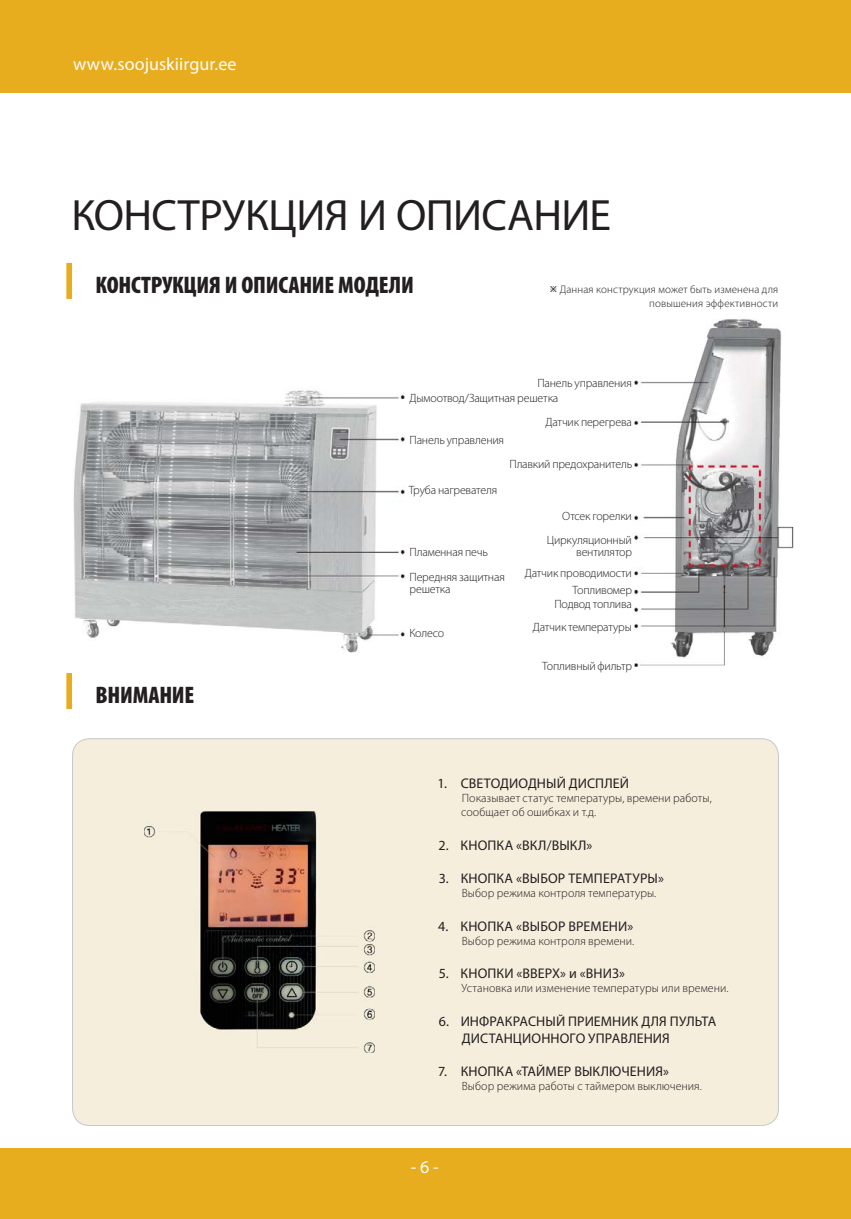
<style>
.page{position:relative;width:851px;height:1219px;background:#fff}
.page>*{position:absolute;margin:0;border:0;box-sizing:border-box;transform-origin:0 0}
.t1{font:44px "Myriad Pro";letter-spacing:-.015em;color:#231f20}
.t2{font:900 condensed 24px "Myriad Pro";letter-spacing:-.01em;color:#231f20}
.t3{font:18px "Myriad Pro";color:#fff}
.t4{font:14px/16.8px "Myriad Pro";letter-spacing:.005em;color:#231f20}
.t5{font:300 12px/24.6px "Myriad Pro";letter-spacing:-.01em;color:#231f20;text-align:right}
.t6{font:300 12px "Myriad Pro";letter-spacing:.01em;color:#231f20}
.t7{font:300 11px/13.2px "Myriad Pro";letter-spacing:.015em;color:#231f20;text-align:right}
</style>
<div class="page">
<div style="left:0;top:1148px;width:850px;height:71px;background:#e8ac1f"></div>
<div style="left:0;top:0;width:850px;height:92px;background:#e8ac1f"></div>
<div style="left:73px;top:739px;width:705px;height:386px;background:#f5eedd;border-radius:17px"></div>
<img style="left:73px;top:319px;width:721px;height:348px">
<img style="left:144px;top:811px;width:230px;height:242px">
<h3 class="t3" style="left:73px;top:57px;width:165px">www.soojuskiirgur.ee</h3>
<h1 class="t1" style="left:71px;top:199px;width:541px">КОНСТРУКЦИЯ И ОПИСАНИЕ</h1>
<h2 class="t2" style="left:95px;top:276px;width:320px">КОНСТРУКЦИЯ И ОПИСАНИЕ МОДЕЛИ</h2>
<p class="t7" style="left:559px;top:284px;width:220px">Данная конструкция может быть изменена для повышения эффективности</p>
<p class="t5" style="left:537px;top:372px;width:96px">Панель управления</p>
<p class="t5" style="left:545px;top:411px;width:88px">Датчик перегрева</p>
<p class="t5" style="left:509px;top:453px;width:124px">Плавкий предохранитель</p>
<p class="t5" style="left:409px;top:387px;width:150px">Дымоотвод/Защитная решетка</p>
<p class="t5" style="left:409px;top:429px;width:96px">Панель управления</p>
<p class="t5" style="left:408px;top:479px;width:90px">Труба нагревателя</p>
<h2 class="t2" style="left:95px;top:686px;width:100px">ВНИМАНИЕ</h2>
<p class="t5" style="left:409px;top:541px;width:97px;text-align:left">Пламенная печь<br>Передняя защитная</p>
<p class="t5" style="left:409px;top:578px;width:42px">решетка</p>
<p class="t5" style="left:409px;top:622px;width:36px">Колесо</p>
<p class="t5" style="left:546px;top:505px;width:87px;line-height:23.8px">Отсек горелки<br>Циркуляционный</p>
<p class="t5" style="left:524px;top:543px;width:109px;line-height:20.8px">вентилятор<br>Датчик проводимости</p>
<p class="t5" style="left:554px;top:584px;width:79px;line-height:14.8px">Топливомер<br>Подвод топлива</p>
<p class="t5" style="left:532px;top:615px;width:101px">Датчик температуры</p>
<p class="t5" style="left:542px;top:655px;width:91px">Топливный фильтр</p>
<p class="t4" style="left:437px;top:776px;width:193px">1. СВЕТОДИОДНЫЙ ДИСПЛЕЙ</p>
<p class="t5" style="left:461px;top:792px;width:252px;line-height:14px;text-align:left">Показывает статус температуры, времени работы, сообщает об ошибках и т.д.</p>
<p class="t4" style="left:438px;top:838px;width:156px">2. КНОПКА «ВКЛ/ВЫКЛ»</p>
<p class="t4" style="left:438px;top:871px;width:227px">3. КНОПКА «ВЫБОР ТЕМПЕРАТУРЫ»</p>
<p class="t6" style="left:462px;top:889px;width:196px">Выбор режима контроля температуры.</p>
<p class="t4" style="left:438px;top:919px;width:197px">4. КНОПКА «ВЫБОР ВРЕМЕНИ»</p>
<p class="t6" style="left:462px;top:936px;width:174px">Выбор режима контроля времени.</p>
<p class="t4" style="left:438px;top:967px;width:188px">5. КНОПКИ «ВВЕРХ» и «ВНИЗ»</p>
<p class="t5" style="left:461px;top:977px;width:268px">Установка или изменение температуры или времени.</p>
<p class="t4" style="left:461px;top:1014px;width:256px;text-indent:-23px">6. ИНФРАКРАСНЫЙ ПРИЕМНИК ДЛЯ ПУЛЬТА<br>ДИСТАНЦИОННОГО УПРАВЛЕНИЯ</p>
<p class="t4" style="left:438px;top:1065px;width:232px">7. КНОПКА «ТАЙМЕР ВЫКЛЮЧЕНИЯ»</p>
<p class="t6" style="left:462px;top:1082px;width:241px">Выбор режима работы с таймером выключения.</p>
<h3 class="t3" style="left:411px;top:1160px;width:29px">- 6 -</h3>
</div>
